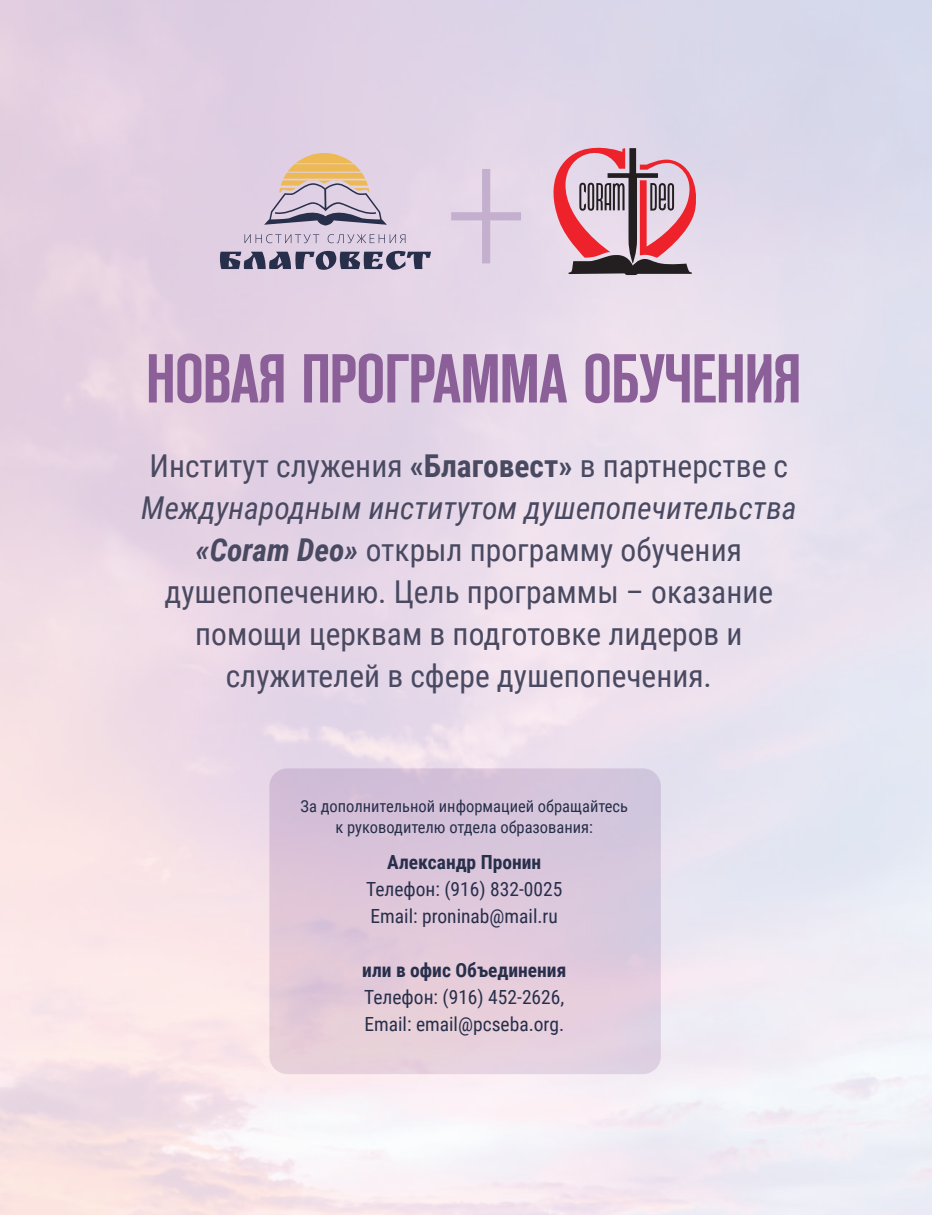
<style>
.page{position:relative;width:945px;height:1215px;background:#fff}
.page>*{position:absolute;margin:0;border:0;box-sizing:border-box;transform-origin:0 0}
.DEP_LEADER_SAME_LINE{font:300 204px "Open Sans Condensed";color:#c4b0ce}
.DEP_LEADER_SAME_LINE-2{font:69px "Reforma Grotesk Demi C";color:#8b5f98}
.TEXT_FIRST{font:31.5px/42px "Roboto Condensed";color:#494a61;text-align:center}
.TEXT_FIRST-2{font:19.5px "Roboto Condensed";color:#272f4b}
.TEXT_FIRST-3{font:700 19.5px "Roboto Condensed";color:#272f4b}
.TEXT_FIRST-4{font:16.5px/21px "Roboto Condensed";color:#272f4b;text-align:center}
.s1{font-weight:700}
.s2{font-style:italic}
.s3{font-weight:700;font-style:italic}
</style>
<div class="page">
<svg style="left:220px;top:251px;width:211px;height:19px;background:#7b7890"></svg>
<svg style="left:245px;top:234px;width:74px;height:9px"></svg>
<svg style="left:328px;top:234px;width:77px;height:9px"></svg>
<svg style="left:264px;top:153px;width:123px;height:73px;background:#cab6b5"></svg>
<svg style="left:544px;top:142px;width:155px;height:133px;background:#c1939f"></svg>
<p class="DEP_LEADER_SAME_LINE" style="left:445px;top:76px;width:83px">+</p>
<p class="DEP_LEADER_SAME_LINE-2" style="left:146px;top:341px;width:656px">НОВАЯ ПРОГРАММА ОБУЧЕНИЯ</p>
<p class="TEXT_FIRST" style="left:141px;top:444px;width:657px">Институт служения <span class="s1">«Благовест»</span> в партнерстве с <span class="s2">Международным институтом душепопечительства </span><span class="s3">«Coram Deo»</span> открыл программу обучения душепопечению. Цель программы – оказание помощи церквам в подготовке лидеров и служителей в сфере душепопечения.</p>
<p class="TEXT_FIRST-4" style="left:301px;top:795px;width:329px">За дополнительной информацией обращайтесь к руководителю отдела образования:</p>
<p class="TEXT_FIRST-3" style="left:387px;top:849px;width:155px">Александр Пронин</p>
<p class="TEXT_FIRST-2" style="left:366px;top:876px;width:198px">Телефон: (916) 832-0025</p>
<p class="TEXT_FIRST-2" style="left:371px;top:903px;width:189px">Email: proninab@mail.ru</p>
<p class="TEXT_FIRST-3" style="left:362px;top:957px;width:206px">или в офис Объединения</p>
<p class="TEXT_FIRST-2" style="left:364px;top:984px;width:202px">Телефон: (916) 452-2626,</p>
<p class="TEXT_FIRST-2" style="left:364px;top:1011px;width:201px">Email: email@pcseba.org.</p>
</div>
